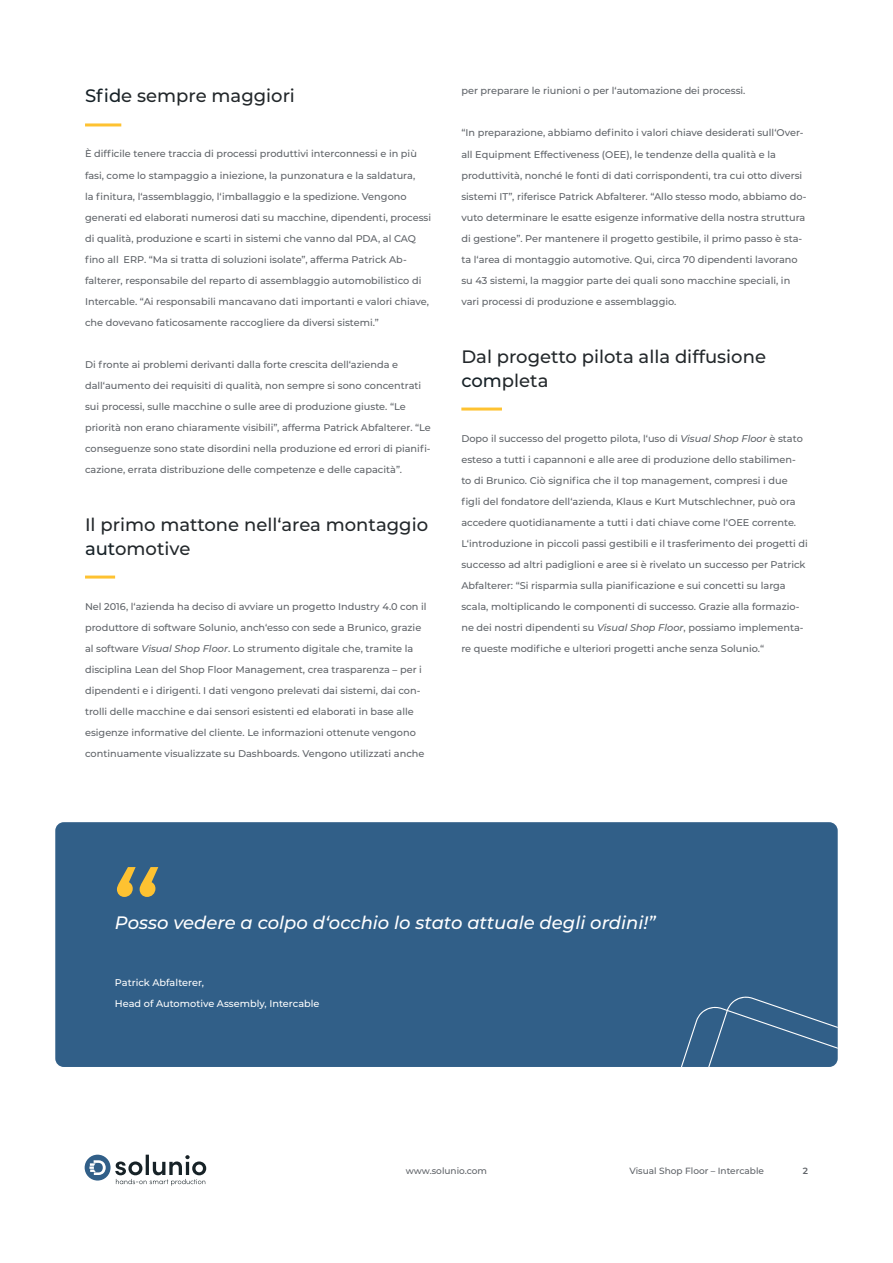
<style>
.page{position:relative;width:893px;height:1263px;background:#fff}
.page>*{position:absolute;margin:0;border:0;box-sizing:border-box;transform-origin:0 0}
.t1{font:italic 500 120px "Montserrat";color:#fec231}
.t2{font:500 18px/24px "Montserrat";color:#23282b}
.t3{font:italic 500 18px "Montserrat";color:#fff}
.t4{font:500 9.75px/21px "Montserrat";color:#5f6368}
.t5{font:500 9.75px/21px "Montserrat";color:#fff}
.t6{font:500 9px "Montserrat";color:#5f6368}
.t7{font:600 9px "Montserrat";color:#5f6368}
.s1{color:#162127}
.s2{font-style:italic}
</style>
<div class="page">
<div style="left:55px;top:822px;width:783px;height:245px;background:#315f88;border-radius:9px"></div>
<svg style="left:681px;top:995px;width:157px;height:72px"></svg>
<hr style="left:85px;top:123px;width:36px;height:3px;background:#fec231">
<hr style="left:85px;top:575px;width:30px;height:3px;background:#fec231">
<hr style="left:461px;top:407px;width:41px;height:3px;background:#fec231">
<svg style="left:85px;top:1155px;width:121px;height:31px"></svg>
<h2 class="t2" style="left:85px;top:83px;width:211px"><span class="s1">Sfid</span>e sempre maggiori</h2>
<p class="t4" style="left:85px;top:143px;width:348px">È difficile tenere traccia di processi produttivi interconnessi e in più fasi, come lo stampaggio a iniezione, la punzonatura e la saldatura,<br>la finitura, l‘assemblaggio, l‘imballaggio e la spedizione. Vengono generati ed elaborati numerosi dati su macchine, dipendenti, processi di qualità, produzione e scarti in sistemi che vanno dal PDA, al CAQ fino all ERP. “Ma si tratta di soluzioni isolate”, afferma Patrick Ab&shy;falterer, responsabile del reparto di assemblaggio automobilistico di Intercable. “Ai responsabili mancavano dati importanti e valori chiave, che dovevano faticosamente raccogliere da diversi sistemi.”</p>
<p class="t4" style="left:85px;top:353px;width:347px">Di fronte ai problemi derivanti dalla forte crescita dell‘azienda e dall‘aumento dei requisiti di qualità, non sempre si sono concentrati sui processi, sulle macchine o sulle aree di produzione giuste. “Le priorità non erano chiaramente visibili”, afferma Patrick Abfalterer. “Le conseguenze sono state disordini nella produzione ed errori di pianifi&shy;cazione, errata distribuzione delle competenze e delle capacità”.</p>
<h2 class="t2" style="left:85px;top:511px;width:345px">Il primo mattone nell‘area montaggio <span class="s1">aut</span>omotive</h2>
<p class="t4" style="left:85px;top:595px;width:343px">Nel 2016, l‘azienda ha deciso di avviare un progetto Industry 4.0 con il produttore di software Solunio, anch‘esso con sede a Brunico, grazie al software <span class="s2">Visual Shop Floor</span>. Lo strumento digitale che, tramite la disciplina Lean del Shop Floor Management, crea trasparenza – per i dipendenti e i dirigenti. I dati vengono prelevati dai sistemi, dai con&shy;trolli delle macchine e dai sensori esistenti ed elaborati in base alle esigenze informative del cliente. Le informazioni ottenute vengono continuamente visualizzate su Dashboards. Vengono utilizzati anche</p>
<p class="t4" style="left:461px;top:80px;width:286px">per preparare le riunioni o per l‘automazione dei processi.</p>
<p class="t4" style="left:461px;top:122px;width:347px">“In preparazione, abbiamo definito i valori chiave desiderati sull‘Over&shy;all Equipment Effectiveness (OEE), le tendenze della qualità e la produttività, nonché le fonti di dati corrispondenti, tra cui otto diversi sistemi IT”, riferisce Patrick Abfalterer. “Allo stesso modo, abbiamo do&shy;vuto determinare le esatte esigenze informative della nostra struttura di gestione”. Per mantenere il progetto gestibile, il primo passo è sta&shy;ta l‘area di montaggio automotive. Qui, circa 70 dipendenti lavorano su 43 sistemi, la maggior parte dei quali sono macchine speciali, in vari processi di produzione e assemblaggio.</p>
<h2 class="t2" style="left:461px;top:343px;width:306px">Dal progetto pilota alla diffusione <span class="s1">com</span>pleta</h2>
<p class="t4" style="left:461px;top:427px;width:348px">Dopo il successo del progetto pilota, l‘uso di <span class="s2">Visual Shop Floor</span> è stato esteso a tutti i capannoni e alle aree di produzione dello stabilimen&shy;to di Brunico. Ciò significa che il top management, compresi i due figli del fondatore dell‘azienda, Klaus e Kurt Mutschlechner, può ora accedere quotidianamente a tutti i dati chiave come l‘OEE corrente.<br>L‘introduzione in piccoli passi gestibili e il trasferimento dei progetti di successo ad altri padiglioni e aree si è rivelato un successo per Patrick Abfalterer: “Si risparmia sulla pianificazione e sui concetti su larga scala, moltiplicando le componenti di successo. Grazie alla formazio&shy;ne dei nostri dipendenti su <span class="s2">Visual Shop Floor</span>, possiamo implementa&shy;re queste modifiche e ulteriori progetti anche senza Solunio.“</p>
<h1 class="t1" style="left:156px;top:1008px;width:51px;rotate:-180deg">„</h1>
<h2 class="t3" style="left:115px;top:910px;width:542px">Posso vedere a colpo d‘occhio lo stato attuale degli ordini!”</h2>
<p class="t5" style="left:115px;top:972px;width:206px">Patrick Abfalterer,<br>Head of Automotive Assembly, Intercable</p>
<p class="t6" style="left:406px;top:1164px;width:83px">www.solunio.com</p>
<p class="t6" style="left:629px;top:1164px;width:136px">Visual Shop Floor – Intercable</p>
<p class="t7" style="left:803px;top:1164px;width:7px">2</p>
</div>
